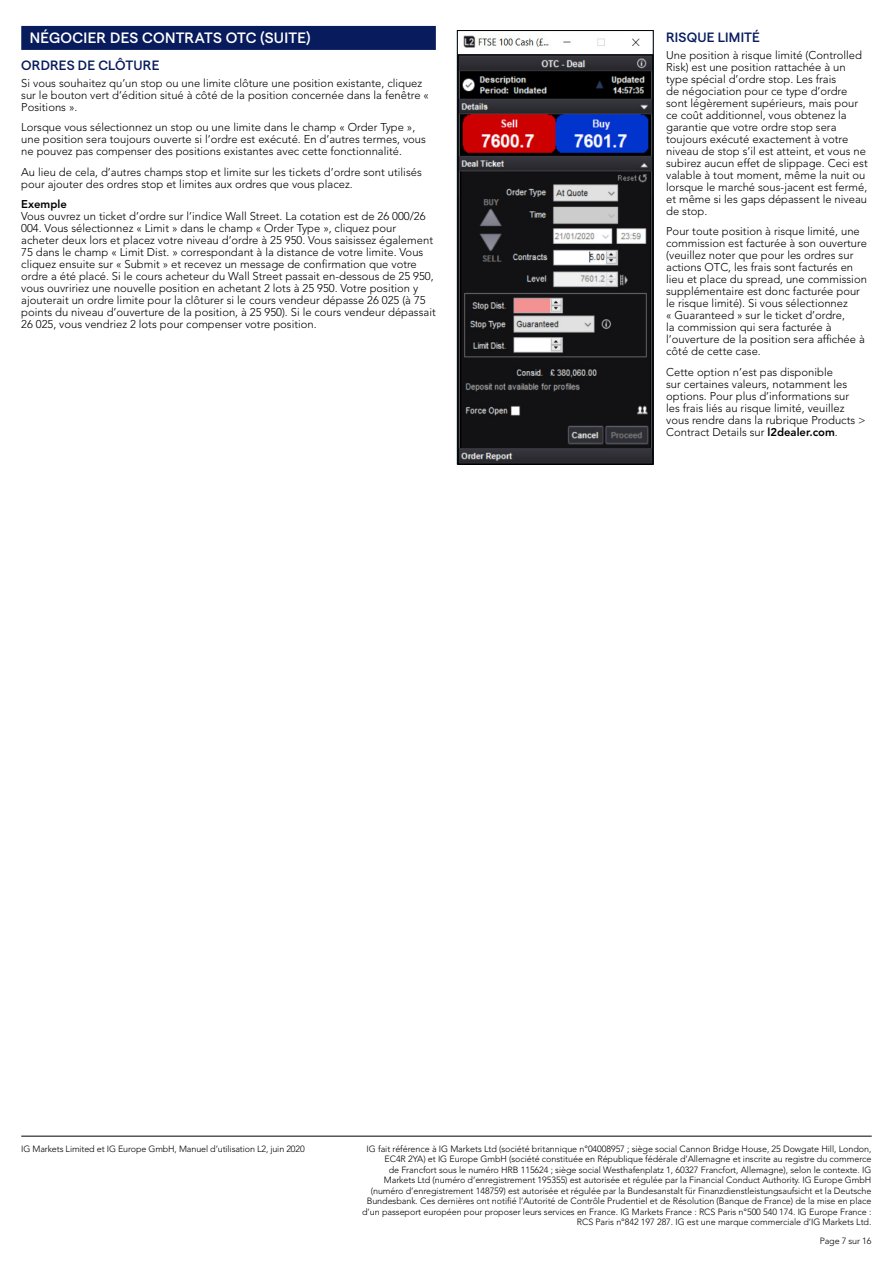
<style>
.page{position:relative;width:893px;height:1263px;background:#fff}
.page>*{position:absolute;margin:0;border:0;box-sizing:border-box;transform-origin:0 0}
.t1{font:500 15px "Matter SQ";letter-spacing:.015em;color:#fff}
.t2{font:500 13.5px "Matter SQ";letter-spacing:.01em;color:#081b5d}
.t3{font:300 11.25px/12px "Avenir LT Std";color:#000}
.t4{font:800 11.25px "Avenir LT Std";color:#000}
.t5{font:300 9px/10.5px "Avenir LT Std";letter-spacing:-.005em;color:#000;text-align:right}
.s1{font-weight:800}
</style>
<div class="page">
<hr style="left:21px;top:1136px;width:851px;height:1px;background:#000">
<div style="left:21px;top:26px;width:415px;height:24px;background:#081b5d"></div>
<img style="left:459px;top:35px;width:192px;height:427px">
<div style="left:457px;top:30px;width:196px;height:434px;border:1px solid #000"></div>
<h1 class="t1" style="left:30px;top:26px;width:282px">NÉGOCIER DES CONTRATS OTC (SUITE)</h1>
<p class="t2" style="left:21px;top:56px;width:140px">ORDRES DE CLÔTURE</p>
<p class="t3" style="left:21px;top:77px;width:409px">Si vous souhaitez qu’un stop ou une limite clôture une position existante, cliquez sur le bouton vert d’édition situé à côté de la position concernée dans la fenêtre «<br>Positions ».</p>
<p class="t3" style="left:21px;top:121px;width:406px">Lorsque vous sélectionnez un stop ou une limite dans le champ « Order Type », une position sera toujours ouverte si l’ordre est exécuté. En d’autres termes, vous ne pouvez pas compenser des positions existantes avec cette fonctionnalité.</p>
<p class="t3" style="left:21px;top:166px;width:402px">Au lieu de cela, d’autres champs stop et limite sur les tickets d’ordre sont utilisés pour ajouter des ordres stop et limites aux ordres que vous placez.</p>
<p class="t4" style="left:21px;top:197px;width:47px">Exemple</p>
<p class="t3" style="left:21px;top:210px;width:416px">Vous ouvrez un ticket d’ordre sur l’indice Wall Street. La cotation est de 26 000/26<br>004. Vous sélectionnez « Limit » dans le champ « Order Type », cliquez pour acheter deux lors et placez votre niveau d’ordre à 25 950. Vous saisissez également 75 dans le champ « Limit Dist. » correspondant à la distance de votre limite. Vous cliquez ensuite sur « Submit » et recevez un message de confirmation que votre ordre a été placé. Si le cours acheteur du Wall Street passait en-dessous de 25 950, vous ouvririez une nouvelle position en achetant 2 lots à 25 950. Votre position y ajouterait un ordre limite pour la clôturer si le cours vendeur dépasse 26 025 (à 75 points du niveau d’ouverture de la position, à 25 950). Si le cours vendeur dépassait 26 025, vous vendriez 2 lots pour compenser votre position.</p>
<p class="t2" style="left:666px;top:28px;width:95px">RISQUE LIMITÉ</p>
<p class="t3" style="left:666px;top:49px;width:203px">Une position à risque limité (Controlled Risk) est une position rattachée à un type spécial d’ordre stop. Les frais<br>de négociation pour ce type d’ordre sont légèrement supérieurs, mais pour ce coût additionnel, vous obtenez la garantie que votre ordre stop sera toujours exécuté exactement à votre niveau de stop s’il est atteint, et vous ne subirez aucun effet de slippage. Ceci est valable à tout moment, même la nuit ou lorsque le marché sous-jacent est fermé, et même si les gaps dépassent le niveau de stop.</p>
<p class="t3" style="left:666px;top:225px;width:202px">Pour toute position à risque limité, une commission est facturée à son ouverture (veuillez noter que pour les ordres sur actions OTC, les frais sont facturés en lieu et place du spread, une commission supplémentaire est donc facturée pour le risque limité). Si vous sélectionnez<br>« Guaranteed » sur le ticket d’ordre,<br>la commission qui sera facturée à l’ouverture de la position sera affichée à côté de cette case.</p>
<p class="t3" style="left:666px;top:366px;width:201px">Cette option n’est pas disponible<br>sur certaines valeurs, notamment les options. Pour plus d’informations sur les frais liés au risque limité, veuillez vous rendre dans la rubrique Products &gt; Contract Details sur <span class="s1">l2dealer.com</span>.</p>
<p class="t5" style="left:21px;top:1143px;width:285px">IG Markets Limited et IG Europe GmbH, Manuel d’utilisation L2, juin 2020</p>
<p class="t5" style="left:362px;top:1143px;width:511px">IG fait référence à IG Markets Ltd (société britannique n°04008957 ; siège social Cannon Bridge House, 25 Dowgate Hill, London, EC4R 2YA) et IG Europe GmbH (société constituée en République fédérale d’Allemagne et inscrite au registre du commerce<br>de Francfort sous le numéro HRB 115624 ; siège social Westhafenplatz 1, 60327 Francfort, Allemagne), selon le contexte. IG Markets Ltd (numéro d’enregistrement 195355) est autorisée et régulée par la Financial Conduct Authority. IG Europe GmbH (numéro d’enregistrement 148759) est autorisée et régulée par la Bundesanstalt für Finanzdienstleistungsaufsicht et la Deutsche Bundesbank. Ces dernières ont notifié l’Autorité de Contrôle Prudentiel et de Résolution (Banque de France) de la mise en place d’un passeport européen pour proposer leurs services en France. IG Markets France : RCS Paris n°500 540 174. IG Europe France :<br>RCS Paris n°842 197 287. IG est une marque commerciale d’IG Markets Ltd.</p>
<p class="t5" style="left:820px;top:1235px;width:53px">Page 7 sur 16</p>
</div>
